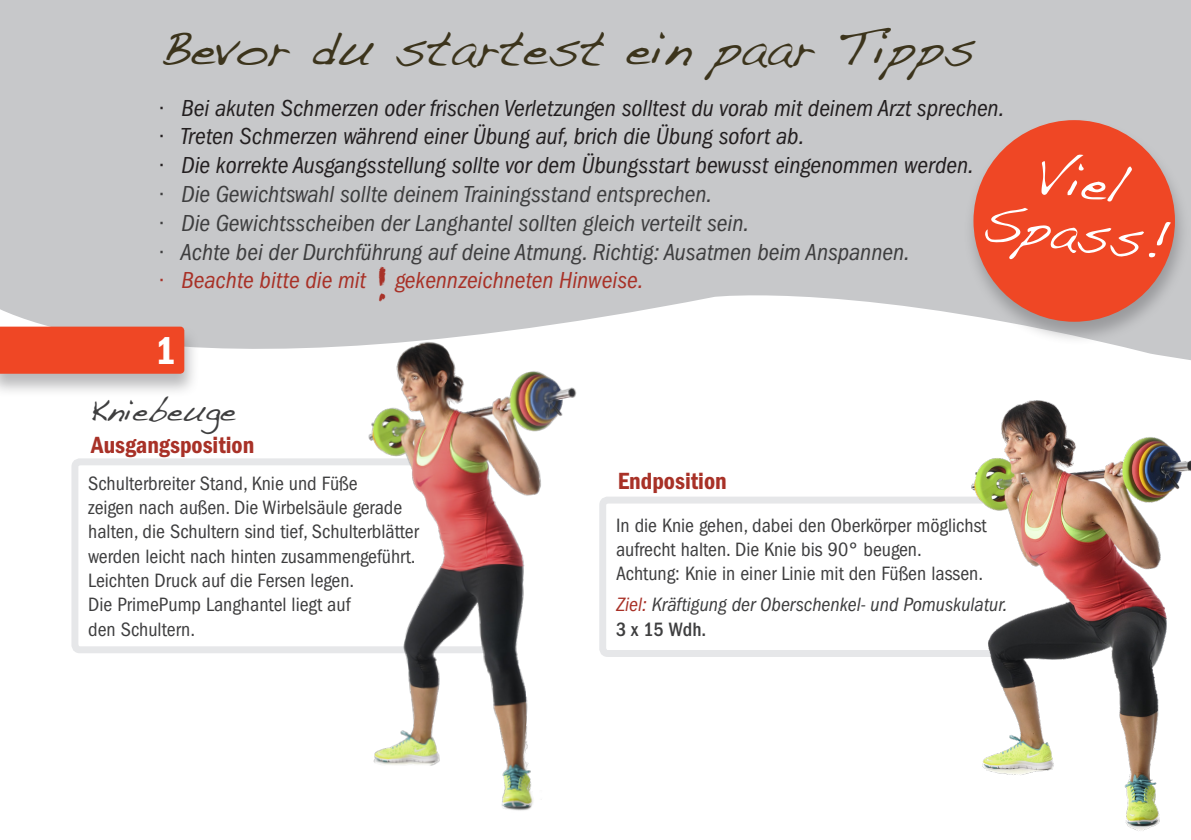
<style>
.page{position:relative;width:1191px;height:840px;background:#fff}
.page>*{position:absolute;margin:0;border:0;box-sizing:border-box;transform-origin:0 0}
.t1{font:46px/52px "Dakota";color:#fff;text-align:center}
.t2{font:44px "Dakota";color:#3c341c}
.t3{font:40px "Chalkduster";color:#a83127}
.t4{font:40px "ITC Franklin Gothic Std Dm Cd";color:#fff}
.t5{font:28px "Dakota";color:#3e3e3f}
.t6{font:24.2px "ITC Franklin Gothic Std Dm Cd";color:#a83127}
.t7{font:italic condensed 24px "ITC Franklin Gothic Std";color:#231f20}
.t8{font:italic condensed 24px "ITC Franklin Gothic Std";color:#3e3e3f}
.t9{font:italic condensed 24px "ITC Franklin Gothic Std";color:#a83127}
.t10{font:condensed 20px/24.2px "ITC Franklin Gothic Std";color:#3e3e3f}
.t11{font:italic condensed 20px/24.2px "ITC Franklin Gothic Std";color:#3e3e3f}
.s1{color:#a83127}
.s2{font-weight:500;font-style:normal}
</style>
<div class="page">
<svg style="left:0;top:0;width:1191px;height:360px;background:#cbcbcd"></svg>
<div style="left:963px;top:119px;width:227px;height:226px;background:#636366;opacity:.45"></div>
<div style="left:973px;top:120px;width:202px;height:201px;background:#ef4725;border-radius:50%"></div>
<div style="left:71px;top:458px;width:418px;height:195px;border:7px solid #e6e7e9;border-radius:5px"></div>
<div style="left:599px;top:496px;width:486px;height:160px;border:7px solid #e6e7e9;border-radius:5px"></div>
<img style="left:339px;top:334px;width:261px;height:477px">
<img style="left:946px;top:400px;width:245px;height:431px">
<div style="left:0;top:325px;width:199px;height:72px;background:#636366;opacity:.45"></div>
<div style="left:0;top:326px;width:184px;height:47px;background:#ef4725"></div>
<h2 class="t2" style="left:159px;top:21px;width:818px">Bevor du startest ein paar Tipps</h2>
<p class="t7" style="left:159px;top:94px;width:847px">• Bei akuten Schmerzen oder frischen Verletzungen solltest du vorab mit deinem Arzt sprechen.</p>
<p class="t7" style="left:159px;top:123px;width:647px">• Treten Schmerzen während einer Übung auf, brich die Übung sofort ab.</p>
<p class="t7" style="left:159px;top:152px;width:816px">• Die korrekte Ausgangsstellung sollte vor dem Übungsstart bewusst eingenommen werden.</p>
<p class="t8" style="left:159px;top:180px;width:555px">• Die Gewichtswahl sollte deinem Trainingsstand entsprechen.</p>
<p class="t8" style="left:159px;top:209px;width:592px">• Die Gewichtsscheiben der Langhantel sollten gleich verteilt sein.</p>
<p class="t8" style="left:159px;top:238px;width:752px">• Achte bei der Durchführung auf deine Atmung. Richtig: Ausatmen beim Anspannen.</p>
<p class="t9" style="left:159px;top:267px;width:486px">• Beachte bitte die mit gekennzeichneten Hinweise.</p>
<h1 class="t1" style="left:990px;top:151px;width:189px;rotate:6deg">Viel<br>Spass!</h1>
<h3 class="t3" style="left:376px;top:263px;width:16px">!</h3>
<h3 class="t4" style="left:155px;top:327px;width:22px">1</h3>
<h3 class="t5" style="left:90px;top:393px;width:148px">Kniebeuge</h3>
<p class="t6" style="left:91px;top:430px;width:164px">Ausgangsposition</p>
<p class="t10" style="left:88px;top:471px;width:332px">Schulterbreiter Stand, Knie und Füße<br>zeigen nach außen. Die Wirbelsäule gerade halten, die Schultern sind tief, Schulterblätter werden leicht nach hinten zusammengeführt.<br>Leichten Druck auf die Fersen legen.<br>Die PrimePump Langhantel liegt auf<br>den Schultern.</p>
<p class="t6" style="left:617px;top:467px;width:110px">Endposition</p>
<p class="t10" style="left:616px;top:513px;width:372px">In die Knie gehen, dabei den Oberkörper möglichst aufrecht halten. Die Knie bis 90° beugen.<br>Achtung: Knie in einer Linie mit den Füßen lassen.</p>
<p class="t11" style="left:616px;top:592px;width:393px"><span class="s1">Ziel:</span> Kräftigung der Oberschenkel- und Pomuskulatur.<br><span class="s2">3 x 15 Wdh.</span></p>
</div>
